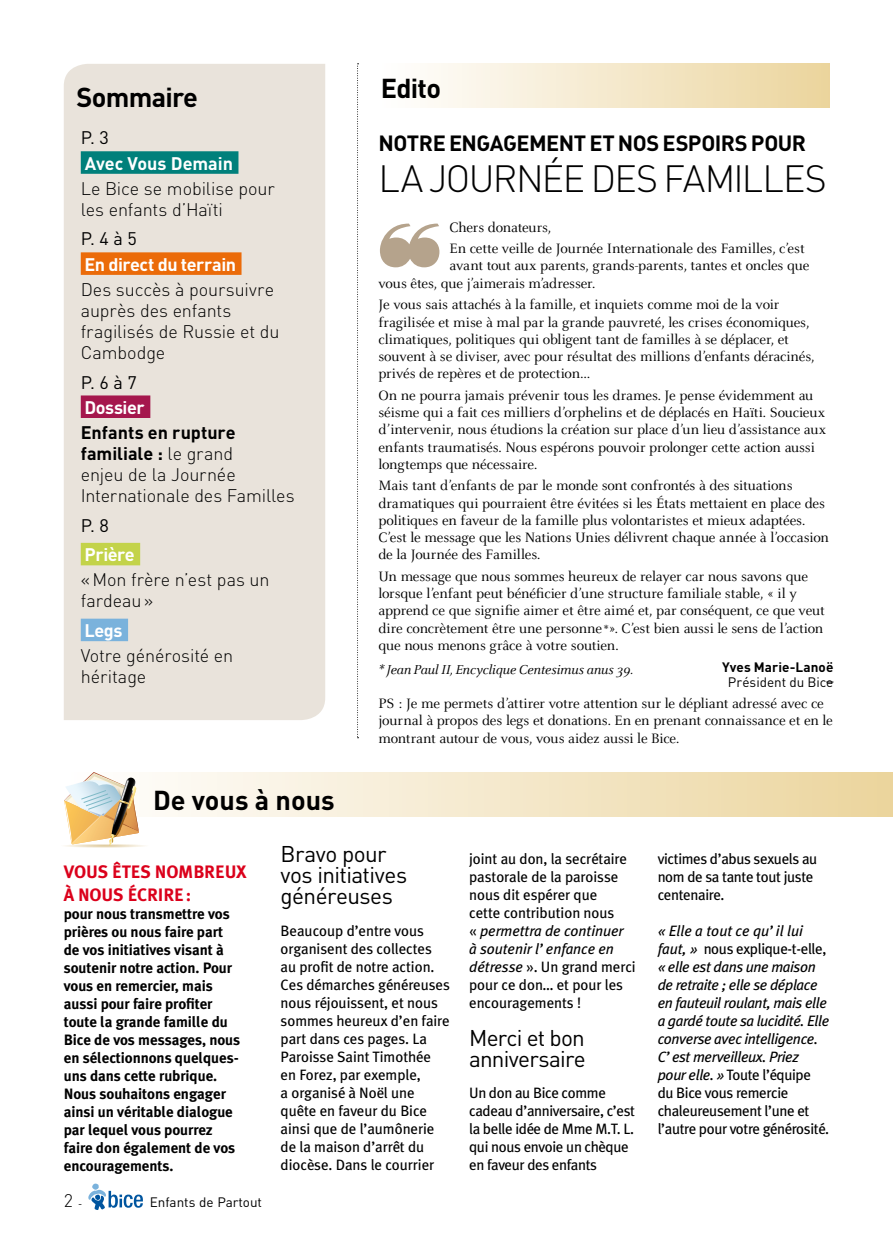
<style>
.page{position:relative;width:893px;height:1234px;background:#fff}
.page>*{position:absolute;margin:0;border:0;box-sizing:border-box;transform-origin:0 0}
.t1{font:300 37.5px "DIN";letter-spacing:-.04em;color:#000}
.t2{font:700 27px "DIN";letter-spacing:-.025em;color:#000}
.t3{font:700 27px "DIN";color:#000}
.t4{font:22.5px/21px "DIN";letter-spacing:-.03em;color:#000}
.t5{font:700 21.75px "DIN";color:#000}
.t6{font:300 18px/25.2px "DIN";letter-spacing:-.005em;color:#000}
.t7{font:700 18px/25.2px "DIN";letter-spacing:-.005em;color:#000}
.t8{font:700 18px/22.2px "Meta Plus";letter-spacing:-.005em;color:#db001b}
.t9{font:700 18px/29.5px "DIN";letter-spacing:-.025em;color:#fff}
.t10{font:15px/17.2px "Celeste";letter-spacing:-.01em;color:#000}
.t11{font:15px/18px "Meta Plus";letter-spacing:-.005em;color:#000}
.t12{font:700 15px/18px "Meta Plus";letter-spacing:-.005em;color:#000}
.t13{font:italic 15px/18px "Meta Plus";letter-spacing:-.025em;color:#000}
.t14{font:15px/18px "Meta Plus";letter-spacing:-.025em;color:#000}
.t15{font:italic 14.25px "Celeste";letter-spacing:-.01em;color:#000}
.t16{font:13.5px "DIN";color:#000}
.t17{font:700 13.5px "DIN";color:#000}
.s1{font-weight:400}
.s2{font-weight:700;color:#fff}
.s3{font-weight:700;color:#00807b}
.s4{font-weight:700;color:#eb6b09}
.s5{color:#fff}
.s6{color:#a5174d}
.s7{font-weight:700}
.s8{font-weight:400;color:#000}
.s9{color:#c3d34a}
.s10{font-weight:700;color:#7ab2dc}
.s11{font-size:12px}
.s12{font-weight:400;font-size:9.75px}
.s13{font-style:italic}
.s14{font-style:normal}
</style>
<div class="page">
<svg style="left:155px;top:772px;width:738px;height:44px;background:#f4e7c9"></svg>
<svg style="left:64px;top:772px;width:80px;height:75px"></svg>
<svg style="left:88px;top:1183px;width:55px;height:26px"></svg>
<div style="left:64px;top:64px;width:261px;height:656px;background:#e9e3db"></div>
<div style="left:378px;top:64px;width:451px;height:44px;background:linear-gradient(to right,#fff,#ebd59e)"></div>
<div style="left:81px;top:151px;width:157px;height:23px;background:#00807b"></div>
<div style="left:81px;top:252px;width:161px;height:23px;background:#eb6b09"></div>
<div style="left:81px;top:395px;width:69px;height:23px;background:#a5174d"></div>
<div style="left:81px;top:542px;width:59px;height:23px;background:#c3d34a"></div>
<div style="left:81px;top:618px;width:47px;height:23px;background:#7ab2dc"></div>
<svg style="left:357px;top:63px;width:2px;height:675px"></svg>
<h2 class="t2" style="left:77px;top:79px;width:123px">Sommaire</h2>
<p class="t6" style="left:81px;top:125px;width:195px"><span class="s1">p. 3<br></span><span class="s2">Avec Vous Demain</span><span class="s3">I<br></span>Le Bice se mobilise pour</p>
<p class="t6" style="left:81px;top:196px;width:143px">les enfants d’Haïti</p>
<p class="t6" style="left:81px;top:226px;width:195px"><span class="s1">p. 4 à 5<br></span><span class="s2">En direct du terrain</span><span class="s4">I<br></span>Des succès à poursuivre</p>
<p class="t6" style="left:81px;top:300px;width:200px;line-height:21px">auprès des enfants fragilisés de Russie et du<br>Cambodge</p>
<p class="t7" style="left:81px;top:368px;width:156px"><span class="s1">p. 6 à 7<br></span><span class="s5">Dossier</span><span class="s6">I<br></span>Enfants en rupture</p>
<p class="t6" style="left:81px;top:443px;width:215px;line-height:21px"><span class="s7">familiale :</span> le grand<br>enjeu de la Journée<br>I nternationale des Familles</p>
<p class="t9" style="left:81px;top:509px;width:57px"><span class="s8">p. 8<br></span>Prière<span class="s9">I</span></p>
<p class="t6" style="left:81px;top:569px;width:190px;line-height:21px">« M on frère n’est pas un fardeau»</p>
<p class="t6" style="left:81px;top:617px;width:154px"><span class="s2">Legs</span><span class="s10">I<br></span>Votre générosité en</p>
<p class="t6" style="left:81px;top:664px;width:67px">héritage</p>
<h2 class="t3" style="left:153px;top:781px;width:183px">De vous à nous</h2>
<h2 class="t2" style="left:381px;top:70px;width:62px">Edito</h2>
<h3 class="t5" style="left:378px;top:129px;width:429px">Notre engagem ent et nos espoirs pour</h3>
<h1 class="t1" style="left:378px;top:155px;width:450px">la Journée des Familles</h1>
<p class="t10" style="left:449px;top:217px;width:357px;line-height:21.5px">Chers donateurs,<br>En cette veille de Journée Internationale des Familles, c’est</p>
<p class="t10" style="left:378px;top:257px;width:432px;text-indent:71px">avant tout aux parents, grands-parents, tantes et oncles que vous êtes, que j’aimerais m’adresser.</p>
<p class="t10" style="left:378px;top:296px;width:437px">Je vous sais attachés à la famille, et inquiets comme moi de la voir fragilisée et mise à mal par la grande pauvreté, les crises économiques, climatiques, politiques qui obligent tant de familles à se déplacer, et souvent à se diviser, avec pour résultat des millions d’enfants déracinés, privés de repères et de protection…</p>
<p class="t10" style="left:378px;top:387px;width:449px">On ne pourra jamais prévenir tous les drames. Je pense évidemment au séisme qui a fait ces milliers d’orphelins et de déplacés en Haïti. Soucieux d’intervenir, nous étudions la création sur place d’un lieu d’assistance aux enfants traumatisés. Nous espérons pouvoir prolonger cette action aussi longtemps que nécessaire.</p>
<p class="t10" style="left:378px;top:477px;width:452px">Mais tant d’enfants de par le monde sont confrontés à des situations dramatiques qui pourraient être évitées si les États mettaient en place des politiques en faveur de la famille plus volontaristes et mieux adaptées.<br>C’est le message que les Nations Unies délivrent chaque année à l’occasion de la Journée des Familles.</p>
<p class="t10" style="left:378px;top:568px;width:448px">Un message que nous sommes heureux de relayer car nous savons que lorsque l’enfant peut bénéficier d’une structure familiale stable, « il y apprend ce que signifie aimer et être aimé et, par conséquent, ce que veut dire concrètement être une personne <span class="s11">*</span>». C’est bien aussi le sens de l’action que nous menons grâce à votre soutien.</p>
<p class="t17" style="left:722px;top:657px;width:113px">Yves Marie-Lanoë</p>
<p class="t16" style="left:728px;top:673px;width:107px">Président du Bice</p>
<p class="t10" style="left:378px;top:695px;width:456px">PS : Je me permets d’attirer votre attention sur le dépliant adressé avec ce journal à propos des legs et donations. En en prenant connaissance et en le montrant autour de vous, vous aidez aussi le Bice.</p>
<p class="t15" style="left:378px;top:662px;width:256px">* Jean Paul II, Encyclique Centesimus anus 39.</p>
<p class="t8" style="left:64px;top:860px;width:184px">Vous êtes nombreux à nous écrire:</p>
<p class="t12" style="left:64px;top:904px;width:178px">pour nous transmettre vos prières ou nous faire part de vos initiatives visant à soutenir notre action. Pour vous en remercier, mais aussi pour faire profiter toute la grande famille du<br>Bice de vos messages, nous en sélectionnons quelques&shy;uns dans cette rubrique.<br>N ous souhaitons engager ainsi un véritable dialogue par lequel vous pourrez faire don également de vos encouragements.</p>
<p class="t6" style="left:64px;top:1187px;width:20px">2 <span class="s12">-</span></p>
<p class="t16" style="left:150px;top:1193px;width:114px">Enfants de Partout</p>
<h3 class="t4" style="left:281px;top:842px;width:128px">Bravo pour vos initiatives généreuses</h3>
<p class="t11" style="left:281px;top:921px;width:171px">Beaucoup d’entre vous organisent des collectes au profit de notre action.<br>Ces démarches généreuses nous réjouissent, et nous sommes heureux d’en faire part dans ces pages. La<br>Paroisse Saint Timothée en Forez, par exemple,<br>a organisé à Noël une quête en faveur du Bice ainsi que de l’aumônerie de la maison d’arrêt du diocèse. Dans le courrier</p>
<p class="t11" style="left:469px;top:849px;width:168px">joint au don, la secrétaire pastorale de la paroisse nous dit espérer que<br>cette contribution nous<br>« <span class="s13">permettra de continuer<br>à soutenir l’enfance en détresse</span> ». Un grand merci pour ce don… et pour les encouragements !</p>
<h3 class="t4" style="left:469px;top:1027px;width:118px">Merci et bon anniversaire</h3>
<p class="t14" style="left:469px;top:1083px;width:167px">Un don au Bice comme cadeau d’anniversaire, c’est la belle idée de Mme M.T. L. qui nous envoie un chèque en faveur des enfants</p>
<p class="t14" style="left:658px;top:849px;width:161px">victimes d’abus sexuels au nom de sa tante tout juste centenaire.</p>
<p class="t13" style="left:658px;top:921px;width:173px">« Elle a tout ce qu’il lui faut, » <span class="s14">nous explique-t-elle, </span>« elle est dans une maison de retraite ; elle se déplace en fauteuil roulant, mais elle a gardé toute sa lucidité. Elle converse avec intelligence.<br>C’est merveilleux. Priez pour elle. » <span class="s14">Toute l’équipe du Bice vous remercie chaleureusement l’une et l’autre pour votre générosité.</span></p>
</div>
